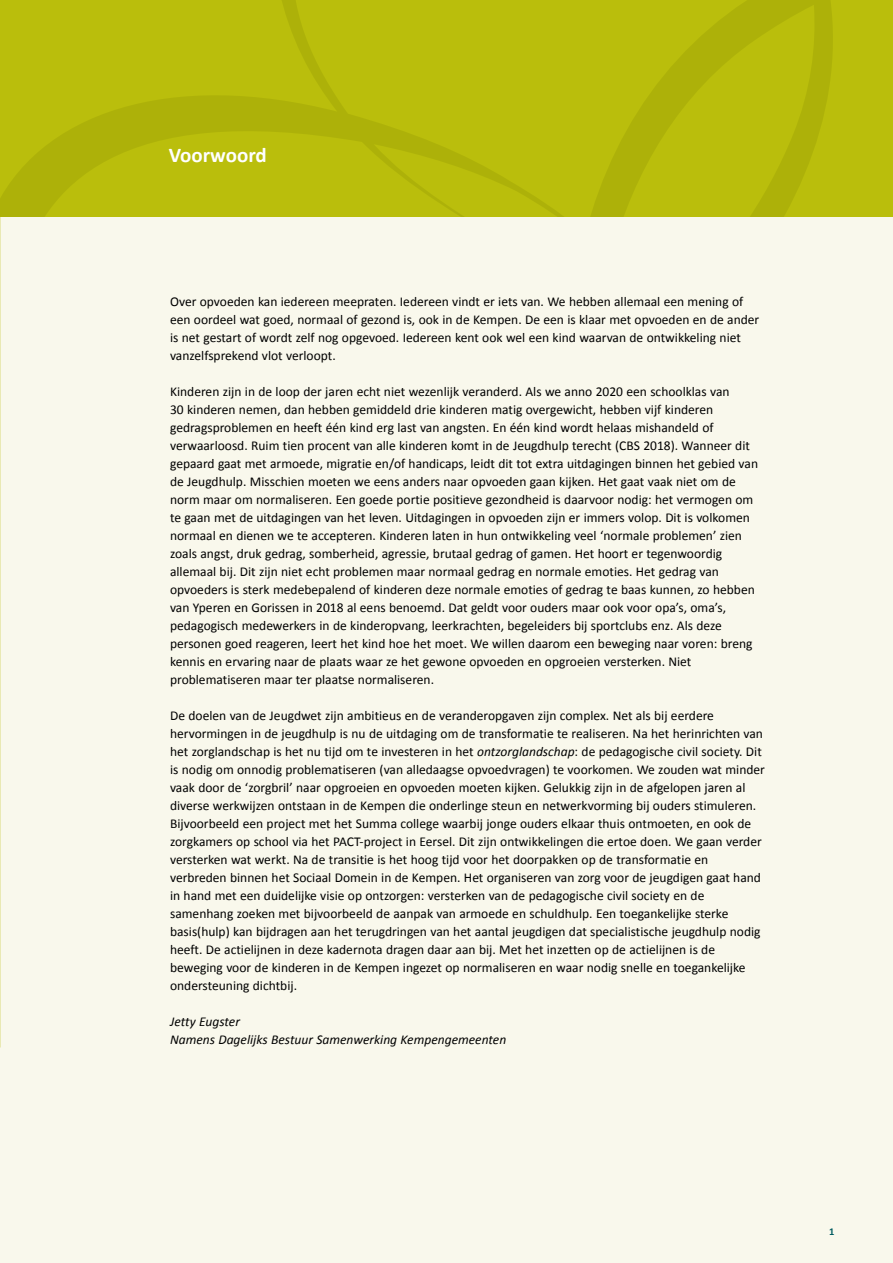
<style>
.page{position:relative;width:893px;height:1263px;background:#fff}
.page>*{position:absolute;margin:0;border:0;box-sizing:border-box;transform-origin:0 0}
.t1{font:700 21px "Calibri";color:#fff}
.t2{font:13.5px/18px "Calibri";color:#000}
.t3{font:italic 13.5px/18px "Calibri";color:#000}
.t4{font:700 10.5px "Calibri";color:#005b60}
.s1{font-style:italic}
</style>
<div class="page">
<div style="left:0;top:216px;width:893px;height:1047px;background:#f9f8ec"></div>
<svg style="left:0;top:0;width:893px;height:216px;background:#b7bb0b"></svg>
<svg style="left:0;top:216px;width:1px;height:831px"></svg>
<h1 class="t1" style="left:169px;top:142px;width:100px">Voorwoord</h1>
<p class="t2" style="left:170px;top:293px;width:591px">Over opvoeden kan iedereen meepraten. Iedereen vindt er iets van. We hebben allemaal een mening of een oordeel wat goed, normaal of gezond is, ook in de Kempen. De een is klaar met opvoeden en de ander is net gestart of wordt zelf nog opgevoed. Iedereen kent ook wel een kind waarvan de ontwikkeling niet vanzelfsprekend vlot verloopt.</p>
<p class="t2" style="left:170px;top:383px;width:589px">Kinderen zijn in de loop der jaren echt niet wezenlijk veranderd. Als we anno 2020 een schoolklas van<br>30 kinderen nemen, dan hebben gemiddeld drie kinderen matig overgewicht, hebben vijf kinderen gedragsproblemen en heeft één kind erg last van angsten. En één kind wordt helaas mishandeld of verwaarloosd. Ruim tien procent van alle kinderen komt in de Jeugdhulp terecht (CBS 2018). Wanneer dit gepaard gaat met armoede, migratie en/of handicaps, leidt dit tot extra uitdagingen binnen het gebied van de Jeugdhulp. Misschien moeten we eens anders naar opvoeden gaan kijken. Het gaat vaak niet om de norm maar om normaliseren. Een goede portie positieve gezondheid is daarvoor nodig: het vermogen om te gaan met de uitdagingen van het leven. Uitdagingen in opvoeden zijn er immers volop. Dit is volkomen normaal en dienen we te accepteren. Kinderen laten in hun ontwikkeling veel ‘normale problemen’ zien zoals angst, druk gedrag, somberheid, agressie, brutaal gedrag of gamen. Het hoort er tegenwoordig allemaal bij. Dit zijn niet echt problemen maar normaal gedrag en normale emoties. Het gedrag van opvoeders is sterk medebepalend of kinderen deze normale emoties of gedrag te baas kunnen, zo hebben van Yperen en Gorissen in 2018 al eens benoemd. Dat geldt voor ouders maar ook voor opa’s, oma’s, pedagogisch medewerkers in de kinderopvang, leerkrachten, begeleiders bij sportclubs enz. Als deze personen goed reageren, leert het kind hoe het moet. We willen daarom een beweging naar voren: breng kennis en ervaring naar de plaats waar ze het gewone opvoeden en opgroeien versterken. Niet problematiseren maar ter plaatse normaliseren.</p>
<p class="t2" style="left:170px;top:706px;width:596px">De doelen van de Jeugdwet zijn ambitieus en de veranderopgaven zijn complex. Net als bij eerdere hervormingen in de jeugdhulp is nu de uitdaging om de transformatie te realiseren. Na het herinrichten van het zorglandschap is het nu tijd om te investeren in het <span class="s1">ontzorglandschap</span>: de pedagogische civil society. Dit is nodig om onnodig problematiseren (van alledaagse opvoedvragen) te voorkomen. We zouden wat minder vaak door de ‘zorgbril’ naar opgroeien en opvoeden moeten kijken. Gelukkig zijn in de afgelopen jaren al diverse werkwijzen ontstaan in de Kempen die onderlinge steun en netwerkvorming bij ouders stimuleren.<br>Bijvoorbeeld een project met het Summa college waarbij jonge ouders elkaar thuis ontmoeten, en ook de zorgkamers op school via het PACT-project in Eersel. Dit zijn ontwikkelingen die ertoe doen. We gaan verder versterken wat werkt. Na de transitie is het hoog tijd voor het doorpakken op de transformatie en verbreden binnen het Sociaal Domein in de Kempen. Het organiseren van zorg voor de jeugdigen gaat hand in hand met een duidelijke visie op ontzorgen: versterken van de pedagogische civil society en de samenhang zoeken met bijvoorbeeld de aanpak van armoede en schuldhulp. Een toegankelijke sterke basis(hulp) kan bijdragen aan het terugdringen van het aantal jeugdigen dat specialistische jeugdhulp nodig heeft. De actielijnen in deze kadernota dragen daar aan bij. Met het inzetten op de actielijnen is de beweging voor de kinderen in de Kempen ingezet op normaliseren en waar nodig snelle en toegankelijke ondersteuning dichtbij.</p>
<p class="t3" style="left:170px;top:1012px;width:338px">Jetty Eugster<br>Namens Dagelijks Bestuur Samenwerking Kempengemeenten</p>
<p class="t4" style="left:829px;top:1225px;width:7px">1</p>
</div>
